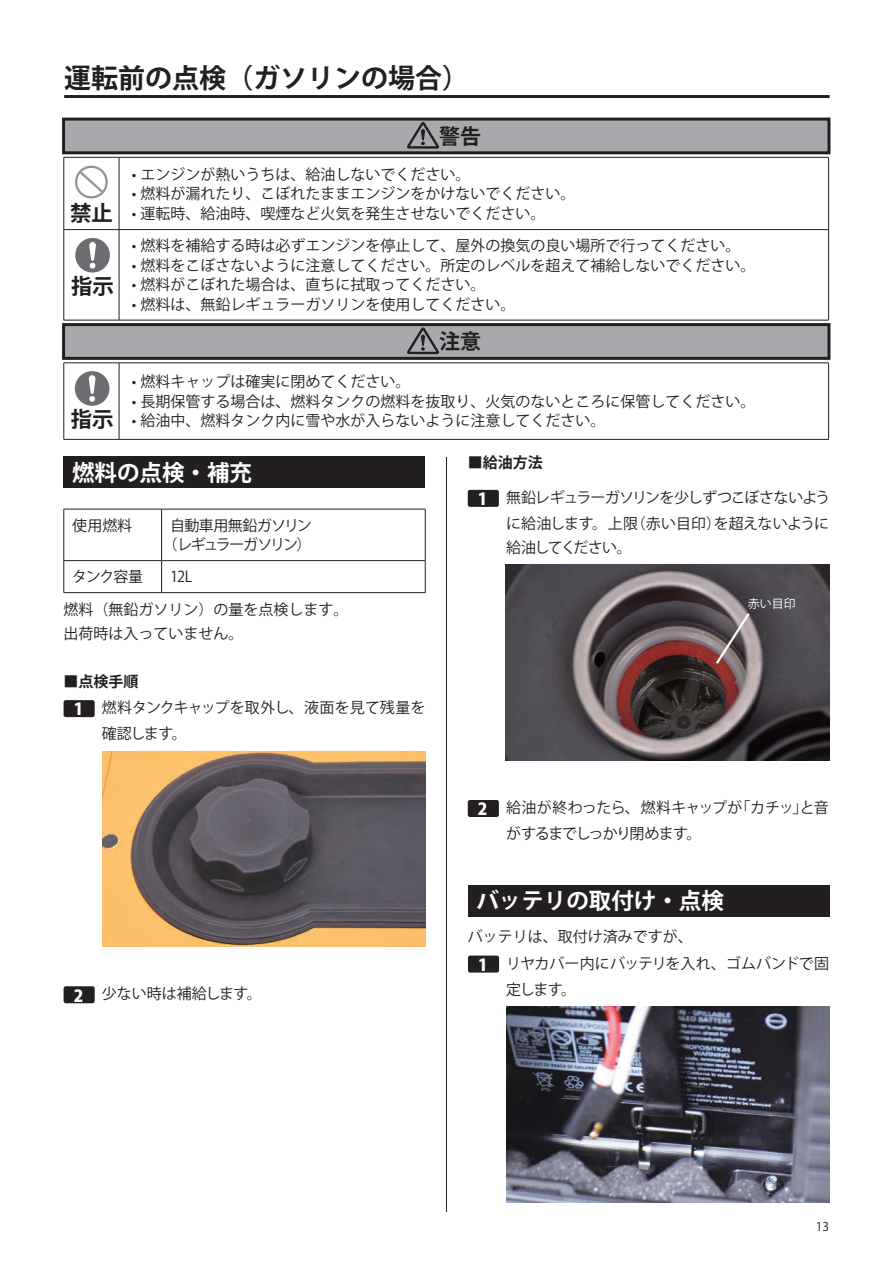
<style>
.page{position:relative;width:893px;height:1263px;background:#fff}
.page>*{position:absolute;margin:0;border:0;box-sizing:border-box;transform-origin:0 0}
.t1{font:700 27px "Koz Go Pro";color:#231f20}
.t2{font:700 22.5px "Koz Go Pro";color:#fff}
.t3{font:700 21.45px "Koz Go Pr 6 N";color:#231f20}
.t4{font:700 21px "Koz Go Pr 6 N";color:#231f20}
.t5{font:15px "Koz Go Pro";color:#231f20}
.t6{font:15px/24px "Koz Go Pr 6 N";color:#231f20}
.t7{font:15px/26px "Koz Go Pr 6 N";letter-spacing:-.05em;color:#231f20;text-align:right}
.t8{font:15px/26px "Koz Go Pr 6 N";letter-spacing:-.045em;color:#231f20}
.t9{font:15px/19.5px "Koz Go Pro";letter-spacing:-.08em;color:#231f20;text-align:center}
.t10{font:700 15px "Koz Go Pr 6 N";color:#231f20}
.t11{font:15px "Koz Go Pr 6 N";letter-spacing:-.1em;color:#231f20}
.t12{font:12px "Koz Go Pr 6 N";color:#fff}
.t13{font:12px "Koz Go Pro";color:#231f20}
.s1{font-weight:400}
.s2{font-family:"Koz Go Pro";font-weight:800;font-size:16.5px;color:#fff}
</style>
<div class="page">
<hr style="left:446px;top:119px;width:1px;height:1093px;background:#231f20">
<hr style="left:64px;top:95px;width:766px;height:3px;background:#231f20">
<div style="left:64px;top:119px;width:765px;height:338px;background:#fff"></div>
<div style="left:64px;top:119px;width:765px;height:34px;background:#a8a9ad"></div>
<div style="left:62px;top:118px;width:768px;height:36px;border:3px solid #231f20"></div>
<div style="left:64px;top:325px;width:765px;height:33px;background:#a8a9ad"></div>
<div style="left:62px;top:323px;width:768px;height:37px;border:3px solid #231f20"></div>
<svg style="left:407px;top:122px;width:32px;height:27px"></svg>
<hr style="left:64px;top:157px;width:55px;height:1px;background:#231f20">
<hr style="left:64px;top:158px;width:1px;height:71px;background:#231f20">
<hr style="left:119px;top:157px;width:710px;height:1px;background:#231f20">
<hr style="left:119px;top:158px;width:1px;height:71px;background:#231f20">
<hr style="left:828px;top:158px;width:1px;height:71px;background:#231f20">
<hr style="left:64px;top:229px;width:55px;height:1px;background:#231f20">
<hr style="left:64px;top:230px;width:1px;height:90px;background:#231f20">
<hr style="left:119px;top:229px;width:710px;height:1px;background:#231f20">
<hr style="left:119px;top:230px;width:1px;height:90px;background:#231f20">
<hr style="left:828px;top:230px;width:1px;height:90px;background:#231f20">
<hr style="left:64px;top:320px;width:55px;height:1px;background:#231f20">
<hr style="left:119px;top:320px;width:710px;height:1px;background:#231f20">
<svg style="left:75px;top:166px;width:33px;height:32px"></svg>
<div style="left:75px;top:238px;width:35px;height:35px;background:#6c6d70;border-radius:50%"></div>
<svg style="left:89px;top:242px;width:7px;height:26px"></svg>
<svg style="left:407px;top:327px;width:32px;height:27px"></svg>
<hr style="left:64px;top:363px;width:55px;height:1px;background:#231f20">
<hr style="left:64px;top:363px;width:1px;height:76px;background:#231f20">
<hr style="left:119px;top:363px;width:710px;height:1px;background:#231f20">
<hr style="left:119px;top:363px;width:1px;height:76px;background:#231f20">
<hr style="left:828px;top:363px;width:1px;height:76px;background:#231f20">
<hr style="left:64px;top:439px;width:55px;height:1px;background:#231f20">
<hr style="left:119px;top:439px;width:710px;height:1px;background:#231f20">
<div style="left:75px;top:371px;width:34px;height:35px;background:#6c6d70;border-radius:50%"></div>
<svg style="left:89px;top:375px;width:7px;height:27px"></svg>
<div style="left:64px;top:457px;width:361px;height:31px;background:#231f20"></div>
<hr style="left:161px;top:509px;width:1px;height:51px;background:#231f20">
<hr style="left:64px;top:560px;width:98px;height:1px;background:#231f20">
<hr style="left:64px;top:509px;width:98px;height:1px;background:#231f20">
<hr style="left:64px;top:509px;width:1px;height:51px;background:#231f20">
<hr style="left:162px;top:509px;width:263px;height:1px;background:#231f20">
<hr style="left:425px;top:509px;width:1px;height:51px;background:#231f20">
<hr style="left:64px;top:561px;width:1px;height:31px;background:#231f20">
<hr style="left:64px;top:592px;width:98px;height:1px;background:#231f20">
<hr style="left:162px;top:560px;width:263px;height:1px;background:#231f20">
<hr style="left:161px;top:561px;width:1px;height:31px;background:#231f20">
<hr style="left:425px;top:561px;width:1px;height:31px;background:#231f20">
<hr style="left:162px;top:592px;width:263px;height:1px;background:#231f20">
<div style="left:64px;top:700px;width:31px;height:17px;background:#231f20;border-radius:2px"></div>
<img style="left:102px;top:751px;width:323px;height:196px">
<div style="left:64px;top:986px;width:31px;height:17px;background:#231f20;border-radius:2px"></div>
<div style="left:468px;top:490px;width:31px;height:17px;background:#231f20;border-radius:2px"></div>
<img style="left:506px;top:565px;width:323px;height:195px">
<svg style="left:714px;top:611px;width:38px;height:55px;background:#827577"></svg>
<div style="left:468px;top:800px;width:31px;height:17px;background:#231f20;border-radius:2px"></div>
<div style="left:468px;top:885px;width:361px;height:31px;background:#231f20"></div>
<div style="left:468px;top:955px;width:31px;height:17px;background:#231f20;border-radius:2px"></div>
<img style="left:506px;top:1006px;width:323px;height:196px">
<h1 class="t1" style="left:64px;top:60px;width:407px">運転前の点検（ガソリンの場合）</h1>
<h3 class="t4" style="left:439px;top:124px;width:43px">警告</h3>
<h3 class="t3" style="left:70px;top:201px;width:44px">禁止</h3>
<h3 class="t3" style="left:71px;top:274px;width:44px">指示</h3>
<p class="t5" style="left:132px;top:164px;width:340px">• エンジンが熱いうちは、給油しないでください。</p>
<p class="t5" style="left:132px;top:184px;width:445px">• 燃料が漏れたり、こぼれたままエンジンをかけないでください。</p>
<p class="t5" style="left:132px;top:203px;width:415px">• 運転時、給油時、喫煙など火気を発生させないでください。</p>
<p class="t5" style="left:132px;top:236px;width:610px">• 燃料を補給する時は必ずエンジンを停止して、屋外の換気の良い場所で行ってください。</p>
<p class="t5" style="left:132px;top:256px;width:625px">• 燃料をこぼさないように注意してください。所定のレベルを超えて補給しないでください。</p>
<p class="t5" style="left:132px;top:275px;width:355px">• 燃料がこぼれた場合は、直ちに拭取ってください。</p>
<p class="t5" style="left:132px;top:295px;width:385px">• 燃料は、無鉛レギュラーガソリンを使用してください。</p>
<h3 class="t4" style="left:439px;top:330px;width:43px">注意</h3>
<p class="t5" style="left:132px;top:372px;width:280px">• 燃料キャップは確実に閉めてください。</p>
<p class="t5" style="left:132px;top:392px;width:625px">• 長期保管する場合は、燃料タンクの燃料を抜取り、火気のないところに保管してください。</p>
<p class="t5" style="left:132px;top:411px;width:475px">• 給油中、燃料タンク内に雪や水が入らないように注意してください。</p>
<h2 class="t2" style="left:72px;top:458px;width:181px">燃料の点検・補充</h2>
<p class="t5" style="left:72px;top:516px;width:61px">使用燃料</p>
<p class="t9" style="left:163px;top:516px;width:151px">自動車用無鉛ガソリン（レギュラーガソリン）</p>
<p class="t5" style="left:72px;top:567px;width:72px">タンク容量</p>
<p class="t5" style="left:170px;top:567px;width:24px">12L</p>
<p class="t6" style="left:64px;top:597px;width:286px">燃料（無鉛ガソリン）の量を点検します。出荷時は入っていません。</p>
<p class="t10" style="left:64px;top:673px;width:76px"><span class="s1">■</span>点検手順</p>
<p class="t6" style="left:74px;top:696px;width:353px"><span class="s2">1</span> 燃料タンクキャップを取外し、液面を見て残量を</p>
<p class="t6" style="left:102px;top:722px;width:86px">確認します。</p>
<h3 class="t3" style="left:71px;top:407px;width:44px">指示</h3>
<p class="t10" style="left:468px;top:454px;width:76px"><span class="s1">■</span>給油方法</p>
<p class="t7" style="left:478px;top:485px;width:354px"><span class="s2">1</span> 無鉛レギュラーガソリンを少しずつこぼさないように給油します。上限（赤い目印）を超えないように</p>
<p class="t11" style="left:506px;top:539px;width:127px">給油してください。</p>
<p class="t12" style="left:748px;top:597px;width:49px">赤い目印</p>
<p class="t6" style="left:74px;top:982px;width:189px"><span class="s2">2</span> 少ない時は補給します。</p>
<p class="t8" style="left:506px;top:795px;width:324px;text-indent:-28px"><span class="s2">2</span> 給油が終わったら、燃料キャップが「カチッ」と音がするまでしっかり閉めます。</p>
<h2 class="t2" style="left:476px;top:886px;width:249px">バッテリの取付け・点検</h2>
<p class="t6" style="left:468px;top:925px;width:226px">バッテリは、取付け済みですが、</p>
<p class="t6" style="left:478px;top:951px;width:352px"><span class="s2">1</span> リヤカバー内にバッテリを入れ、ゴムバンドで固</p>
<p class="t6" style="left:506px;top:977px;width:71px">定します。</p>
<p class="t13" style="left:816px;top:1219px;width:15px">13</p>
</div>
